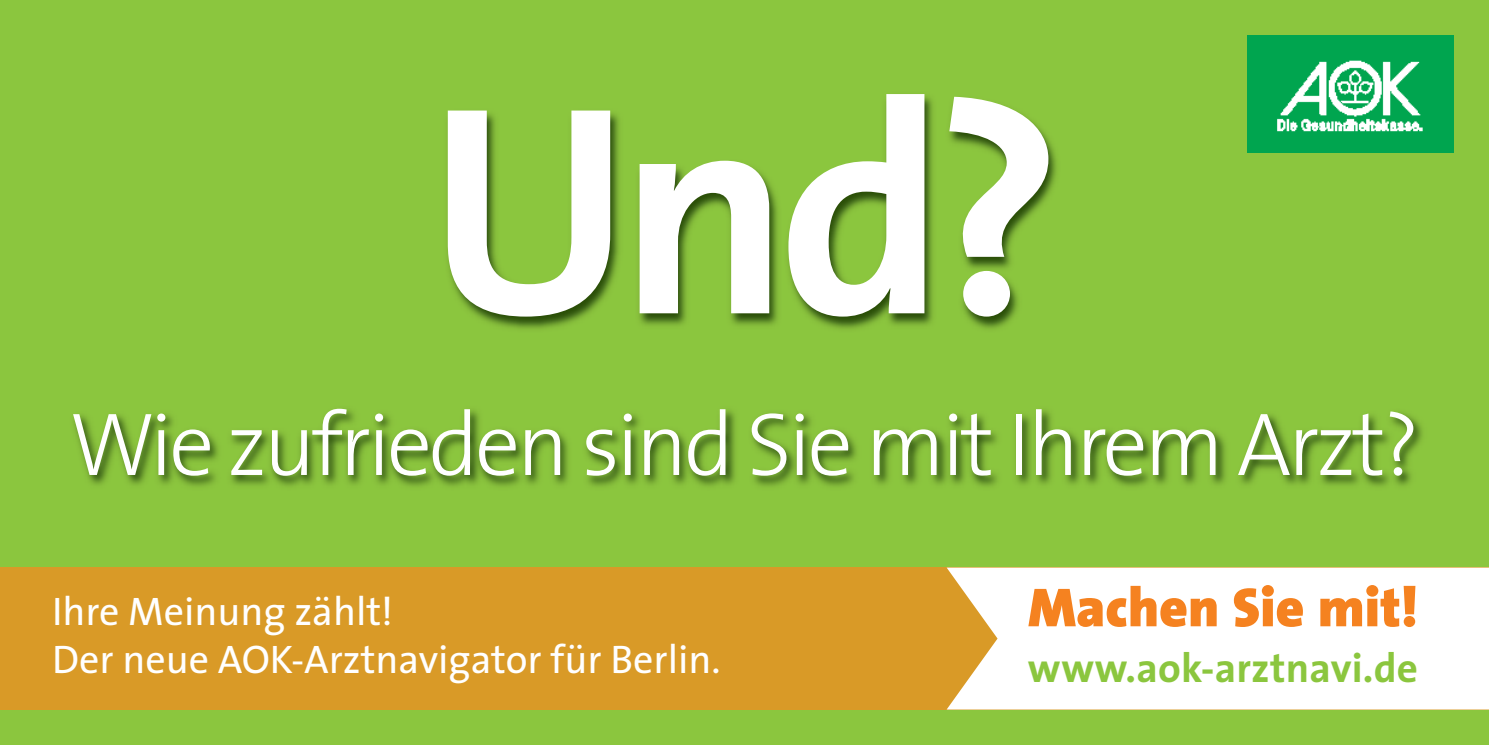
<style>
.page{position:relative;width:1489px;height:745px;background:#fff}
.page>*{position:absolute;margin:0;border:0;box-sizing:border-box;transform-origin:0 0}
.t1{font:700 300px "The Sans";color:#fff}
.t2{font:300 90px "The Sans";letter-spacing:-.04em;color:#fff}
.t3{font:900 55.25px "The Sans";color:#f58220}
.t4{font:700 41px "The Sans";letter-spacing:.005em;color:#8bc63e}
.t5{font:40px/48px "The Sans";color:#fff}
</style>
<div class="page">
<div style="left:0;top:0;width:1488px;height:744px;background:#8bc63e"></div>
<img style="left:73px;top:35px;width:1381px;height:452px">
<img style="left:1247px;top:35px;width:206px;height:117px">
<div style="left:0;top:572px;width:1488px;height:137px;background:#d99a27"></div>
<div style="left:0;top:567px;width:946px;height:5px;background:#d99a27"></div>
<div style="left:946px;top:567px;width:542px;height:142px;background:#fff"></div>
<h1 class="t1" style="left:427px;top:94px;width:637px">Und?</h1>
<h2 class="t2" style="left:69px;top:409px;width:1351px">Wie zufrieden sind Sie mit Ihrem Arzt?</h2>
<p class="t5" style="left:52px;top:590px;width:669px">Ihre Meinung zählt!<br>Der neue AOK-Arztnavigator für Berlin.</p>
<h3 class="t3" style="left:1027px;top:585px;width:391px">Machen Sie mit!</h3>
<p class="t4" style="left:1027px;top:651px;width:391px">www.aok-arztnavi.de</p>
</div>
